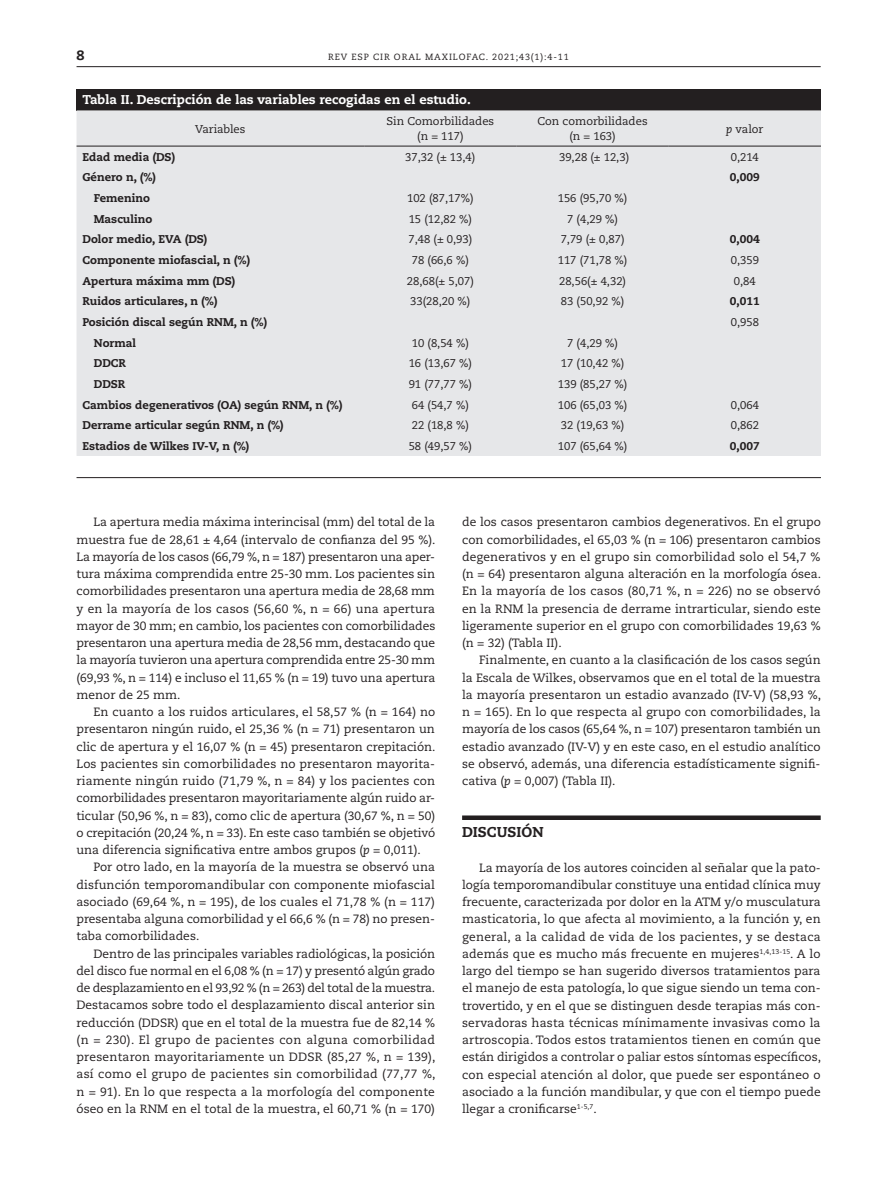
<style>
.page{position:relative;width:893px;height:1191px;background:#fff}
.page>*{position:absolute;margin:0;border:0;box-sizing:border-box;transform-origin:0 0}
.t1{font:800 14.25px "Caecilia LT Std";color:#231f20}
.t2{font:800 13.5px "Caecilia LT Std";color:#231f20}
.t3{font:800 12.75px "Caecilia LT Std";color:#fff}
.t4{font:12px/17.2px "Caecilia LT Std";color:#231f20;text-align:justify}
.t5{font:11.25px/15px "Caecilia LT Std";color:#231f20;text-align:center}
.t6{font:800 11.25px "Caecilia LT Std";color:#231f20}
.t7{font:9px "Caecilia LT Std";letter-spacing:.095em;color:#231f20}
.s1{font-style:italic}
</style>
<div class="page">
<hr style="left:77px;top:66px;width:744px;height:1px;background:#231f20">
<div style="left:462px;top:815px;width:359px;height:5px;background:#231f20"></div>
<hr style="left:77px;top:477px;width:744px;height:1px;background:#231f20">
<div style="left:77px;top:89px;width:744px;height:21px;background:#231f20"></div>
<div style="left:77px;top:110px;width:744px;height:346px;background:#e6e7e9"></div>
<hr style="left:77px;top:146px;width:287px;height:1px;background:#231f20">
<hr style="left:364px;top:146px;width:152px;height:1px;background:#231f20">
<hr style="left:516px;top:146px;width:153px;height:1px;background:#231f20">
<hr style="left:669px;top:146px;width:152px;height:1px;background:#231f20">
<p class="t2" style="left:77px;top:47px;width:9px">8</p>
<p class="t7" style="left:328px;top:52px;width:242px">REV ESP CIR ORAL MAXILOFAC. 2021;43(1):4-11</p>
<p class="t3" style="left:83px;top:92px;width:390px">Tabla II. Descripción de las variables recogidas en el estudio.</p>
<p class="t5" style="left:195px;top:121px;width:52px">Variables</p>
<p class="t5" style="left:386px;top:114px;width:109px">Sin Comorbilidades (n = 117)</p>
<p class="t5" style="left:538px;top:114px;width:112px">Con comorbilidades (n = 163)</p>
<p class="t5" style="left:726px;top:121px;width:39px"><span class="s1">p</span> valor</p>
<p class="t6" style="left:83px;top:150px;width:94px">Edad media (DS)</p>
<p class="t5" style="left:405px;top:149px;width:72px">37,32 (± 13,4)</p>
<p class="t5" style="left:559px;top:149px;width:72px">39,28 (± 12,3)</p>
<p class="t5" style="left:731px;top:149px;width:30px">0,214</p>
<p class="t6" style="left:83px;top:170px;width:75px">Género n, (%)</p>
<p class="t6" style="left:730px;top:170px;width:31px">0,009</p>
<p class="t6" style="left:94px;top:191px;width:58px">Femenino</p>
<p class="t5" style="left:407px;top:191px;width:68px">102 (87,17%)</p>
<p class="t5" style="left:558px;top:191px;width:71px">156 (95,70 %)</p>
<p class="t6" style="left:94px;top:212px;width:60px">Masculino</p>
<p class="t5" style="left:409px;top:211px;width:65px">15 (12,82 %)</p>
<p class="t5" style="left:567px;top:211px;width:52px">7 (4,29 %)</p>
<p class="t6" style="left:83px;top:232px;width:126px">Dolor medio, EVA (DS)</p>
<p class="t5" style="left:408px;top:232px;width:65px">7,48 (± 0,93)</p>
<p class="t5" style="left:561px;top:232px;width:65px">7,79 (± 0,87)</p>
<p class="t6" style="left:730px;top:232px;width:31px">0,004</p>
<p class="t6" style="left:83px;top:253px;width:169px">Componente miofascial, n (%)</p>
<p class="t5" style="left:412px;top:253px;width:59px">78 (66,6 %)</p>
<p class="t5" style="left:558px;top:253px;width:71px">117 (71,78 %)</p>
<p class="t5" style="left:731px;top:253px;width:30px">0,359</p>
<p class="t6" style="left:83px;top:274px;width:154px">Apertura máxima mm (DS)</p>
<p class="t5" style="left:407px;top:273px;width:68px">28,68(± 5,07)</p>
<p class="t5" style="left:559px;top:273px;width:68px">28,56(± 4,32)</p>
<p class="t5" style="left:734px;top:273px;width:23px">0,84</p>
<p class="t6" style="left:83px;top:294px;width:136px">Ruidos articulares, n (%)</p>
<p class="t5" style="left:410px;top:294px;width:62px">33(28,20 %)</p>
<p class="t5" style="left:561px;top:294px;width:65px">83 (50,92 %)</p>
<p class="t6" style="left:730px;top:294px;width:31px">0,011</p>
<p class="t6" style="left:83px;top:315px;width:186px">Posición discal según RNM, n (%)</p>
<p class="t5" style="left:731px;top:315px;width:30px">0,958</p>
<p class="t6" style="left:94px;top:336px;width:44px">Normal</p>
<p class="t5" style="left:412px;top:335px;width:59px">10 (8,54 %)</p>
<p class="t5" style="left:567px;top:335px;width:52px">7 (4,29 %)</p>
<p class="t6" style="left:94px;top:356px;width:34px">DDCR</p>
<p class="t5" style="left:409px;top:356px;width:65px">16 (13,67 %)</p>
<p class="t5" style="left:561px;top:356px;width:65px">17 (10,42 %)</p>
<p class="t6" style="left:94px;top:377px;width:33px">DDSR</p>
<p class="t5" style="left:409px;top:377px;width:65px">91 (77,77 %)</p>
<p class="t5" style="left:558px;top:377px;width:71px">139 (85,27 %)</p>
<p class="t6" style="left:83px;top:398px;width:261px">Cambios degenerativos (OA) según RNM, n (%)</p>
<p class="t5" style="left:412px;top:397px;width:59px">64 (54,7 %)</p>
<p class="t5" style="left:558px;top:397px;width:71px">106 (65,03 %)</p>
<p class="t5" style="left:731px;top:397px;width:30px">0,064</p>
<p class="t6" style="left:83px;top:418px;width:203px">Derrame articular según RNM, n (%)</p>
<p class="t5" style="left:412px;top:418px;width:59px">22 (18,8 %)</p>
<p class="t5" style="left:561px;top:418px;width:65px">32 (19,63 %)</p>
<p class="t5" style="left:731px;top:418px;width:30px">0,862</p>
<p class="t6" style="left:83px;top:439px;width:168px">Estadios de Wilkes IV-V, n (%)</p>
<p class="t5" style="left:409px;top:439px;width:65px">58 (49,57 %)</p>
<p class="t5" style="left:558px;top:439px;width:71px">107 (65,64 %)</p>
<p class="t6" style="left:730px;top:439px;width:31px">0,007</p>
<p class="t4" style="left:77px;top:514px;width:361px;text-indent:17px">La apertura media máxima interincisal (mm) del total de la muestra fue de 28,61 ± 4,64 (intervalo de confianza del 95 %).<br>La mayoría de los casos (66,79 %, n = 187) presentaron una aper&shy;tura máxima comprendida entre 25-30 mm. Los pacientes sin comorbilidades presentaron una apertura media de 28,68 mm y en la mayoría de los casos (56,60 %, n = 66) una apertura mayor de 30 mm; en cambio, los pacientes con comorbilidades presentaron una apertura media de 28,56 mm, destacando que la mayoría tuvieron una apertura comprendida entre 25-30 mm (69,93 %, n = 114) e incluso el 11,65 % (n = 19) tuvo una apertura menor de 25 mm.</p>
<p class="t4" style="left:77px;top:703px;width:360px;text-indent:17px">En cuanto a los ruidos articulares, el 58,57 % (n = 164) no presentaron ningún ruido, el 25,36 % (n = 71) presentaron un clic de apertura y el 16,07 % (n = 45) presentaron crepitación.<br>Los pacientes sin comorbilidades no presentaron mayorita&shy;riamente ningún ruido (71,79 %, n = 84) y los pacientes con comorbilidades presentaron mayoritariamente algún ruido ar&shy;ticular (50,96 %, n = 83), como clic de apertura (30,67 %, n = 50) o crepitación (20,24 %, n = 33). En este caso también se objetivó una diferencia significativa entre ambos grupos (<span class="s1">p</span> = 0,011).</p>
<p class="t4" style="left:77px;top:859px;width:360px;text-indent:17px">Por otro lado, en la mayoría de la muestra se observó una disfunción temporomandibular con componente miofascial asociado (69,64 %, n = 195), de los cuales el 71,78 % (n = 117) presentaba alguna comorbilidad y el 66,6 % (n = 78) no presen&shy;taba comorbilidades.</p>
<p class="t4" style="left:77px;top:945px;width:361px;text-indent:17px">Dentro de las principales variables radiológicas, la posición del disco fue normal en el 6,08 % (n = 17) y presentó algún grado de desplazamiento en el 93,92 % (n = 263) del total de la muestra.<br>Destacamos sobre todo el desplazamiento discal anterior sin reducción (DDSR) que en el total de la muestra fue de 82,14 % (n = 230). El grupo de pacientes con alguna comorbilidad presentaron mayoritariamente un DDSR (85,27 %, n = 139), así como el grupo de pacientes sin comorbilidad (77,77 %, n = 91). En lo que respecta a la morfología del componente óseo en la RNM en el total de la muestra, el 60,71 % (n = 170)</p>
<p class="t4" style="left:462px;top:514px;width:361px">de los casos presentaron cambios degenerativos. En el grupo con comorbilidades, el 65,03 % (n = 106) presentaron cambios degenerativos y en el grupo sin comorbilidad solo el 54,7 % (n = 64) presentaron alguna alteración en la morfología ósea.<br>En la mayoría de los casos (80,71 %, n = 226) no se observó en la RNM la presencia de derrame intrarticular, siendo este ligeramente superior en el grupo con comorbilidades 19,63 % (n = 32) (Tabla II).</p>
<p class="t4" style="left:462px;top:652px;width:360px;text-indent:17px">Finalmente, en cuanto a la clasificación de los casos según la Escala de Wilkes, observamos que en el total de la muestra la mayoría presentaron un estadio avanzado (IV-V) (58,93 %, n = 165). En lo que respecta al grupo con comorbilidades, la mayoría de los casos (65,64 %, n = 107) presentaron también un estadio avanzado (IV-V) y en este caso, en el estudio analítico se observó, además, una diferencia estadísticamente signifi&shy;cativa (<span class="s1">p</span> = 0,007) (Tabla II).</p>
<p class="t1" style="left:462px;top:823px;width:83px">DISCUSIÓN</p>
<p class="t4" style="left:462px;top:859px;width:360px;text-indent:17px">La mayoría de los autores coinciden al señalar que la pato&shy;logía temporomandibular constituye una entidad clínica muy frecuente, caracterizada por dolor en la ATM y/o musculatura masticatoria, lo que afecta al movimiento, a la función y, en general, a la calidad de vida de los pacientes, y se destaca además que es mucho más frecuente en mujeres<sup>1,4,13-15</sup>. A lo largo del tiempo se han sugerido diversos tratamientos para el manejo de esta patología, lo que sigue siendo un tema con&shy;trovertido, y en el que se distinguen desde terapias más con&shy;servadoras hasta técnicas mínimamente invasivas como la artroscopia. Todos estos tratamientos tienen en común que están dirigidos a controlar o paliar estos síntomas específicos, con especial atención al dolor, que puede ser espontáneo o asociado a la función mandibular, y que con el tiempo puede llegar a cronificarse<sup>1-5,7</sup>.</p>
</div>
